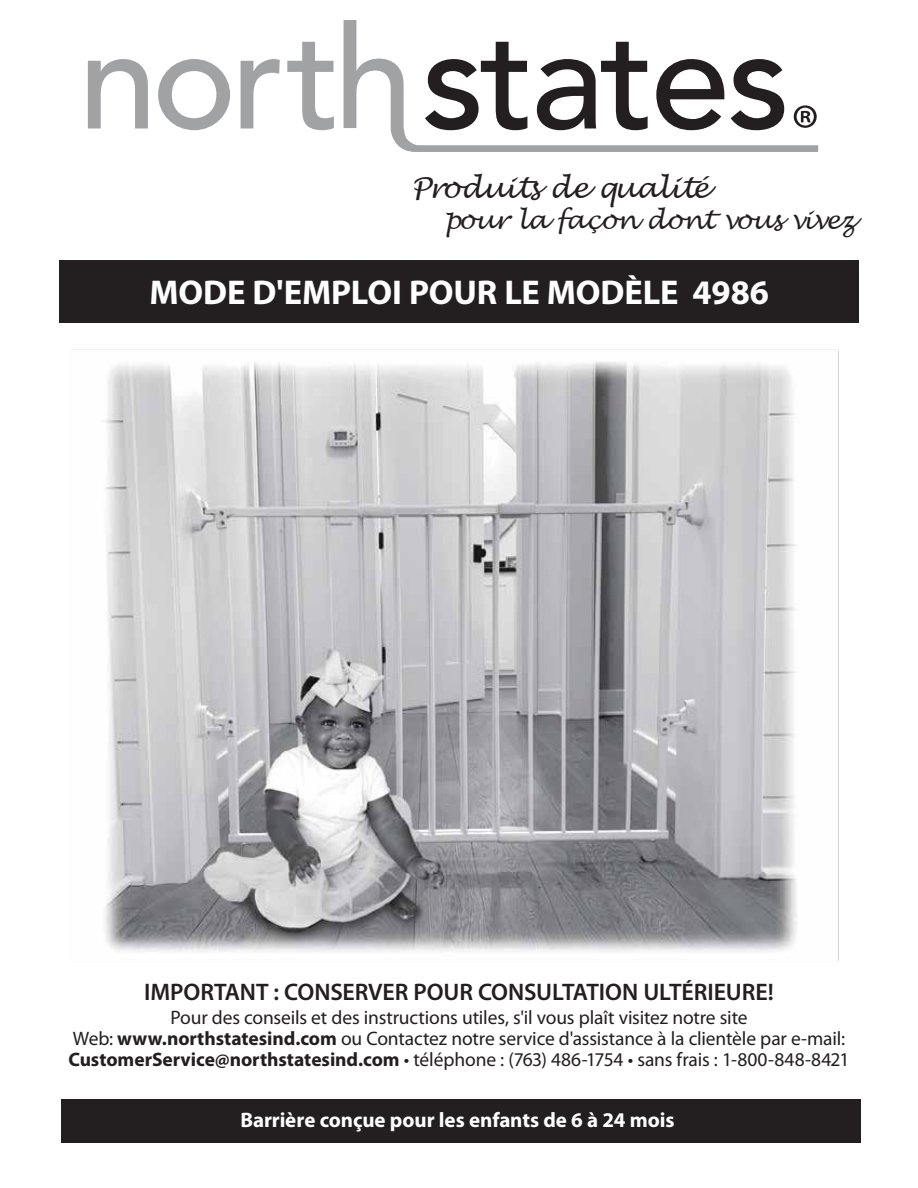
<style>
.page{position:relative;width:918px;height:1188px;background:#fff}
.page>*{position:absolute;margin:0;border:0;box-sizing:border-box;transform-origin:0 0}
.t1{font:700 34.5px "Myriad Pro";letter-spacing:-.005em;color:#fff}
.t2{font:italic 28.5px "Lucida Handwriting";letter-spacing:-.01em;color:#231f20}
.t3{font:italic 25.5px "Lucida Handwriting";letter-spacing:-.015em;color:#231f20}
.t4{font:600 24px "Myriad Pro";letter-spacing:-.005em;color:#231f20}
.t5{font:700 21px "Myriad Pro";letter-spacing:-.005em;color:#fff}
.t6{font:19.5px/21px "Myriad Pro";letter-spacing:-.01em;color:#231f20;text-align:center}
.s1{font-weight:700}
</style>
<div class="page">
<img style="left:72px;top:349px;width:767px;height:612px">
<svg style="left:88px;top:59px;width:60px;height:69px"></svg>
<svg style="left:158px;top:59px;width:72px;height:71px"></svg>
<svg style="left:241px;top:59px;width:39px;height:69px"></svg>
<svg style="left:287px;top:42px;width:47px;height:88px"></svg>
<svg style="left:344px;top:20px;width:474px;height:132px"></svg>
<svg style="left:794px;top:105px;width:23px;height:23px"></svg>
<div style="left:62px;top:1099px;width:799px;height:43px;background:#231f20"></div>
<div style="left:60px;top:261px;width:799px;height:62px;background:#231f20"></div>
<h2 class="t2" style="left:411px;top:171px;width:299px">Produits de qualité</h2>
<h3 class="t3" style="left:445px;top:204px;width:412px">pour la façon dont vous vivez</h3>
<h1 class="t1" style="left:149px;top:270px;width:621px">MODE D'EMPLOI POUR LE MODÈLE 4986</h1>
<p class="t4" style="left:144px;top:977px;width:631px">IMPORTANT : CONSERVER POUR CONSULTATION ULTÉRIEURE!</p>
<p class="t6" style="left:69px;top:1007px;width:782px">Pour des conseils et des instructions utiles, s'il vous plaît visitez notre site<br>Web: <span class="s1">www.northstatesind.com</span> ou Contactez notre service d'assistance à la clientèle par e-mail:<br><span class="s1">CustomerService@northstatesind.com</span> • téléphone : (763) 486-1754 • sans frais : 1-800-848-8421</p>
<p class="t5" style="left:240px;top:1106px;width:436px">Barrière conçue pour les enfants de 6 à 24 mois</p>
</div>
